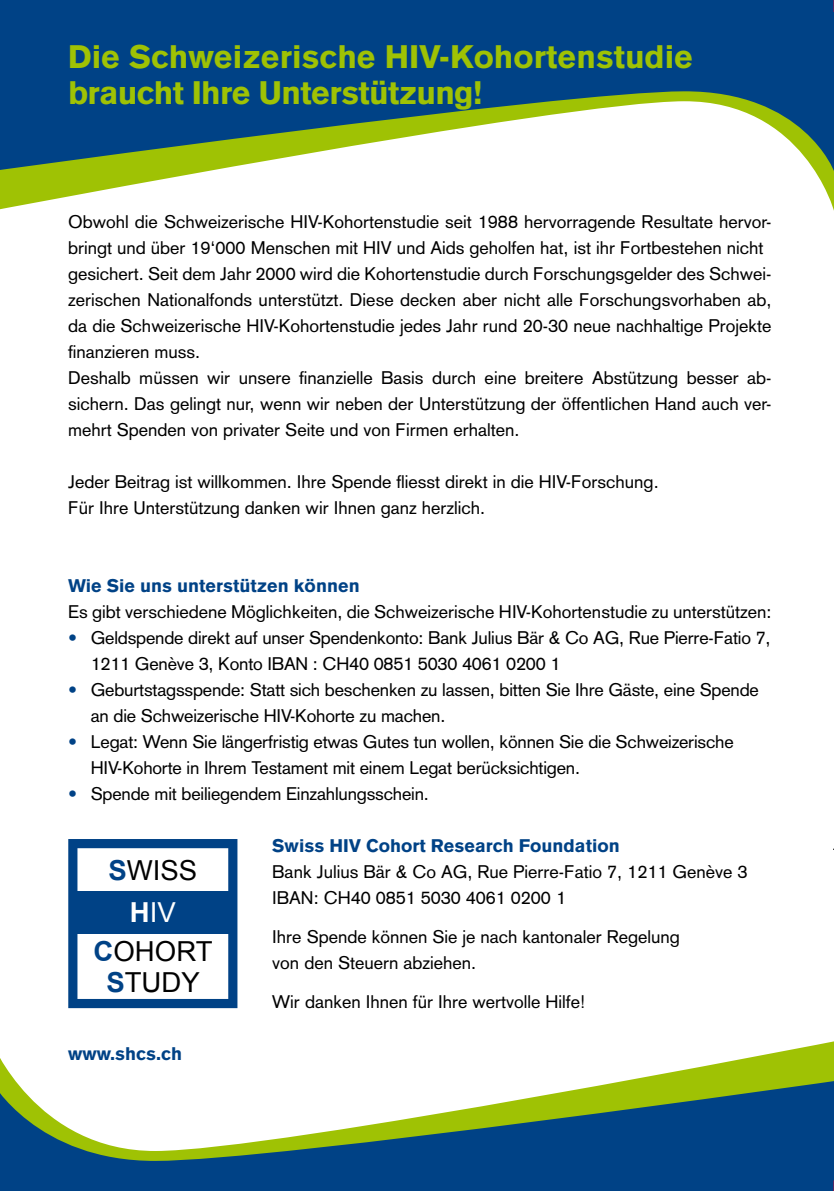
<style>
.page{position:relative;width:834px;height:1191px;background:#fff}
.page>*{position:absolute;margin:0;border:0;box-sizing:border-box;transform-origin:0 0}
.Untertitel{font:900 32px/36px "Akzidenz Grotesk";color:#9fc204}
.t1{font:27.6px/42.2px "Arial";color:#000;text-align:center}
.Text{font:18px/26px "Akzidenz Grotesk";color:#000}
.Text_fett{font:900 18px "Akzidenz Grotesk";color:#004286}
.s1{color:#004286}
.s2{font-weight:700;color:#004286}
.s3{font-weight:700;color:#fff}
.s4{color:#fff}
</style>
<div class="page">
<svg style="left:0;top:171px;width:833px;height:39px"></svg>
<svg style="left:0;top:1041px;width:833px;height:40px"></svg>
<svg style="left:0;top:0;width:833px;height:171px;fill:#004286"></svg>
<svg style="left:0;top:1081px;width:833px;height:110px;fill:#004286"></svg>
<svg style="left:68px;top:839px;width:169px;height:169px"></svg>
<div style="left:76px;top:891px;width:154px;height:42px;background:#004286"></div>
<hr style="left:833px;top:0;width:1px;height:1191px;background:#fdefea">
<svg style="left:833px;top:0;width:1px;height:12px"></svg>
<p class="Untertitel" style="left:68px;top:38px;width:626px">Die Schweizerische HIV-Kohortenstudie braucht Ihre Unterstützung!</p>
<p class="Text" style="left:68px;top:209px;width:704px">Obwohl die Schweizerische HIV-Kohortenstudie seit 1988 hervorragende Resultate hervor&shy;bringt und über 19‘000 Menschen mit HIV und Aids geholfen hat, ist ihr Fortbestehen nicht</p>
<p class="Text" style="left:68px;top:261px;width:705px;text-align:justify">gesichert. Seit dem Jahr 2000 wird die Kohortenstudie durch Forschungsgelder des Schwei&shy;zerischen Nationalfonds unterstützt. Diese decken aber nicht alle Forschungsvorhaben ab, da die Schweizerische HIV-Kohortenstudie jedes Jahr rund 20-30 neue nachhaltige Projekte finanzieren muss.</p>
<p class="Text" style="left:68px;top:365px;width:704px;text-align:justify">Deshalb müssen wir unsere finanzielle Basis durch eine breitere Abstützung besser ab&shy;sichern. Das gelingt nur, wenn wir neben der Unterstützung der öffentlichen Hand auch ver&shy;mehrt Spenden von privater Seite und von Firmen erhalten.</p>
<p class="Text" style="left:68px;top:469px;width:592px">Jeder Beitrag ist willkommen. Ihre Spende fliesst direkt in die HIV-Forschung.</p>
<p class="Text" style="left:68px;top:495px;width:418px">Für Ihre Unterstützung danken wir Ihnen ganz herzlich.</p>
<p class="Text_fett" style="left:68px;top:575px;width:293px">Wie Sie uns unterstützen können</p>
<p class="Text" style="left:68px;top:599px;width:704px">Es gibt verschiedene Möglichkeiten, die Schweizerische HIV-Kohortenstudie zu unterstützen:</p>
<p class="Text" style="left:91px;top:625px;width:681px;text-indent:-23px"><span class="s1">•</span> Geldspende direkt auf unser Spendenkonto: Bank Julius Bär &amp; Co AG, Rue Pierre-Fatio 7,<br>1211 Genève 3, Konto IBAN : CH40 0851 5030 4061 0200 1</p>
<p class="Text" style="left:91px;top:677px;width:669px;text-indent:-23px"><span class="s1">•</span> Geburtstagsspende: Statt sich beschenken zu lassen, bitten Sie Ihre Gäste, eine Spende an die Schweizerische HIV-Kohorte zu machen.</p>
<p class="Text" style="left:91px;top:729px;width:644px;text-indent:-23px"><span class="s1">•</span> Legat: Wenn Sie längerfristig etwas Gutes tun wollen, können Sie die Schweizerische<br>HIV-Kohorte in Ihrem Testament mit einem Legat berücksichtigen.</p>
<p class="Text" style="left:68px;top:781px;width:362px"><span class="s1">•</span> Spende mit beiliegendem Einzahlungsschein.</p>
<p class="Text_fett" style="left:272px;top:835px;width:349px">Swiss HIV Cohort Research Foundation</p>
<p class="Text" style="left:272px;top:859px;width:476px">Bank Julius Bär &amp; Co AG, Rue Pierre-Fatio 7, 1211 Genève 3</p>
<p class="Text" style="left:272px;top:885px;width:295px">IBAN: CH40 0851 5030 4061 0200 1</p>
<p class="Text" style="left:272px;top:924px;width:409px">Ihre Spende können Sie je nach kantonaler Regelung</p>
<p class="Text" style="left:272px;top:950px;width:205px">von den Steuern abziehen.</p>
<p class="Text" style="left:272px;top:989px;width:315px">Wir danken Ihnen für Ihre wertvolle Hilfe!</p>
<p class="Text_fett" style="left:68px;top:1043px;width:116px">www.shcs.ch</p>
<p class="t1" style="left:108px;top:849px;width:90px"><span class="s2">S</span>WISS<br><span class="s3">H</span><span class="s4">IV</span></p>
<p class="t1" style="left:94px;top:935px;width:120px;line-height:31.2px"><span class="s2">C</span>OHORT<br><span class="s2">S</span>TUDY</p>
</div>
